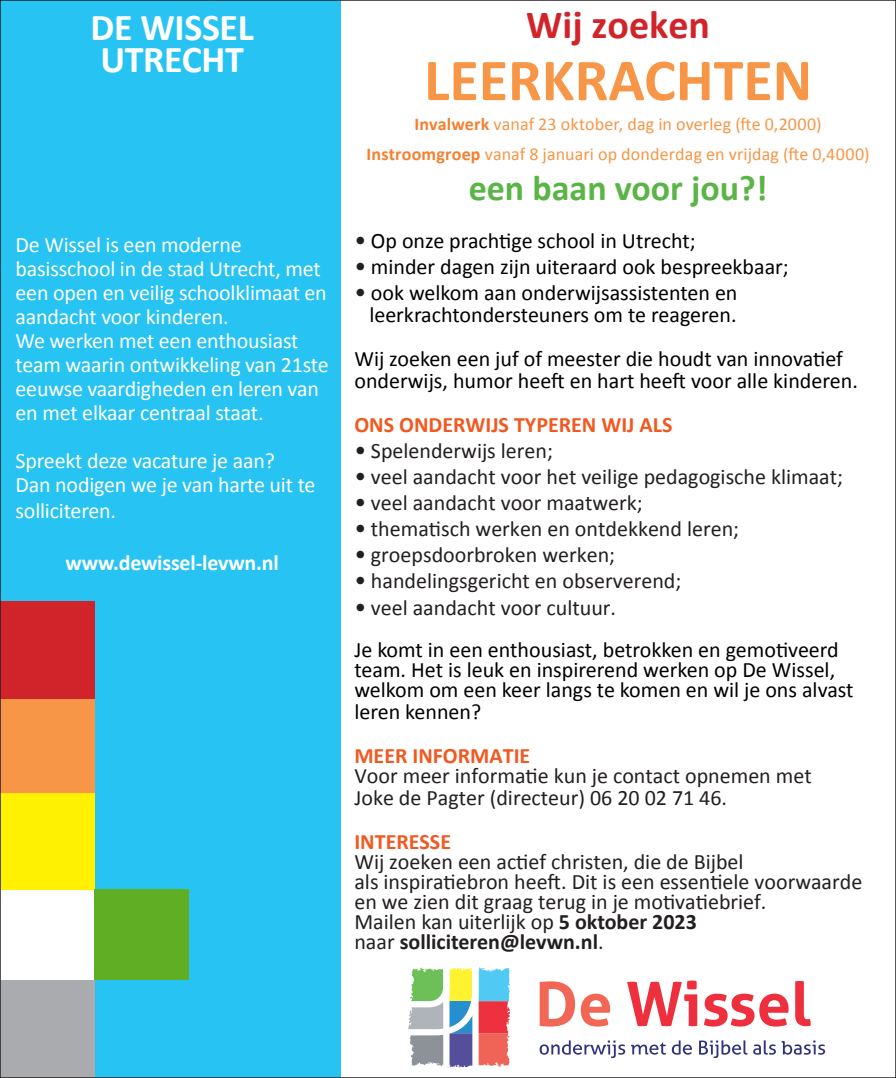
<style>
.page{position:relative;width:896px;height:1078px;background:#fff}
.page>*{position:absolute;margin:0;border:0;box-sizing:border-box;transform-origin:0 0}
.t1{font:700 60px "Calibri";color:#f79647}
.t2{font:700 40px "Calibri";color:#d1232a}
.t3{font:700 38px/32px "Calibri";letter-spacing:-.01em;color:#fff}
.t4{font:700 36px "Calibri";color:#5ab546}
.t5{font:22px/20px "Calibri";color:#231f20}
.t6{font:22px/20px "Calibri";color:#000001}
.t7{font:22px/24px "Calibri";letter-spacing:-.01em;color:#fff}
.t8{font:700 22px/20px "Calibri";color:#231f20}
.t9{font:700 22px "Calibri";color:#f15921}
.t10{font:700 22px "Calibri";letter-spacing:-.01em;color:#fff}
.t11{font:18px/30px "Calibri";letter-spacing:.01em;color:#f79647;text-align:center}
.s1{font-weight:700;color:#f47f2e}
.s2{font-size:24px;color:#231f20}
.s3{font-size:24px}
.s4{font-weight:700;color:#f15921}
.s5{font-weight:400}
</style>
<div class="page">
<div style="left:0;top:0;width:340px;height:1077px;background:#27c3f3"></div>
<div style="left:0;top:697px;width:94px;height:97px;background:#f79647"></div>
<div style="left:0;top:793px;width:94px;height:98px;background:#fff101"></div>
<div style="left:0;top:889px;width:94px;height:98px;background:#fff"></div>
<div style="left:0;top:979px;width:94px;height:98px;background:#aaabaf"></div>
<div style="left:0;top:601px;width:94px;height:98px;background:#d1232a"></div>
<div style="left:94px;top:889px;width:95px;height:90px;background:#60ae24"></div>
<svg style="left:408px;top:967px;width:102px;height:100px"></svg>
<div style="left:472px;top:967px;width:6px;height:98px;background:#fff"></div>
<svg style="left:539px;top:1040px;width:286px;height:17px"></svg>
<svg style="left:540px;top:981px;width:35px;height:45px"></svg>
<svg style="left:581px;top:993px;width:29px;height:33px"></svg>
<svg style="left:627px;top:980px;width:70px;height:45px"></svg>
<svg style="left:704px;top:993px;width:84px;height:33px"></svg>
<svg style="left:795px;top:981px;width:15px;height:44px"></svg>
<p class="t3" style="left:91px;top:10px;width:165px">DE WISSEL<br>UTRECHT</p>
<p class="t7" style="left:16px;top:232px;width:315px">De Wissel is een moderne basisschool in de stad Utrecht, met een open en veilig schoolklimaat en aandacht voor kinderen.<br>We werken met een enthousiast team waarin ontwikkeling van 21ste eeuwse vaardigheden en leren van en met elkaar centraal staat.</p>
<p class="t7" style="left:16px;top:448px;width:301px">Spreekt deze vacature je aan?<br>Dan nodigen we je van harte uit te</p>
<p class="t7" style="left:16px;top:498px;width:102px">solliciteren.</p>
<p class="t10" style="left:66px;top:547px;width:215px">www.dewissel-levwn.nl</p>
<p class="t2" style="left:526px;top:-4px;width:185px">Wij zoeken</p>
<p class="t1" style="left:424px;top:38px;width:390px">LEERKRACHTEN</p>
<p class="t11" style="left:366px;top:109px;width:505px"><span class="s1">Invalwerk</span> vanaf 23 oktober, dag in overleg (fte 0,2000)<br><span class="s1">Instroomgroep</span> vanaf 8 januari op donderdag en vrijdag (fte 0,4000)</p>
<p class="t4" style="left:469px;top:163px;width:300px">een baan voor jou?!</p>
<p class="t6" style="left:354px;top:230px;width:343px"><span class="s2">•</span> Op onze prachtige school in Utrecht;</p>
<p class="t6" style="left:354px;top:256px;width:436px"><span class="s2">•</span> minder dagen zijn uiteraard ook bespreekbaar;</p>
<p class="t6" style="left:354px;top:282px;width:384px"><span class="s2">•</span> ook welkom aan onderwijsassistenten en</p>
<p class="t6" style="left:369px;top:304px;width:369px">leerkrachtondersteuners om te reageren.</p>
<p class="t6" style="left:354px;top:347px;width:505px;line-height:22px">Wij zoeken een juf of meester die houdt van innovatief onderwijs, humor heeft en hart heeft voor alle kinderen.</p>
<p class="t9" style="left:354px;top:409px;width:320px">ONS ONDERWIJS TYPEREN WIJ ALS</p>
<p class="t5" style="left:354px;top:440px;width:200px"><span class="s3">•</span> Spelenderwijs leren;</p>
<p class="t5" style="left:354px;top:466px;width:490px"><span class="s3">•</span> veel aandacht voor het veilige pedagogische klimaat;</p>
<p class="t5" style="left:354px;top:492px;width:290px"><span class="s3">•</span> veel aandacht voor maatwerk;</p>
<p class="t5" style="left:354px;top:518px;width:386px"><span class="s3">•</span> thematisch werken en ontdekkend leren;</p>
<p class="t5" style="left:354px;top:544px;width:262px"><span class="s3">•</span> groepsdoorbroken werken;</p>
<p class="t5" style="left:354px;top:570px;width:328px"><span class="s3">•</span> handelingsgericht en observerend;</p>
<p class="t5" style="left:354px;top:596px;width:263px"><span class="s3">•</span> veel aandacht voor cultuur.</p>
<p class="t6" style="left:354px;top:638px;width:501px">Je komt in een enthousiast, betrokken en gemotiveerd team. Het is leuk en inspirerend werken op De Wissel, welkom om een keer langs te komen en wil je ons alvast</p>
<p class="t6" style="left:354px;top:700px;width:128px">leren kennen?</p>
<p class="t9" style="left:354px;top:739px;width:177px">MEER INFORMATIE</p>
<p class="t5" style="left:354px;top:763px;width:459px;line-height:22px">Voor meer informatie kun je contact opnemen met<br>Joke de Pagter (directeur) 06 20 02 71 46.</p>
<p class="t5" style="left:354px;top:830px;width:509px"><span class="s4">INTERESSE<br></span>Wij zoeken een actief christen, die de Bijbel<br>als inspiratiebron heeft. Dit is een essentiele voorwaarde en we zien dit graag terug in je motivatiebrief.</p>
<p class="t8" style="left:354px;top:910px;width:344px"><span class="s5">Mailen kan uiterlijk op</span> 5 oktober 2023 <span class="s5">naar</span> solliciteren@levwn.nl<span class="s5">.</span></p>
</div>
